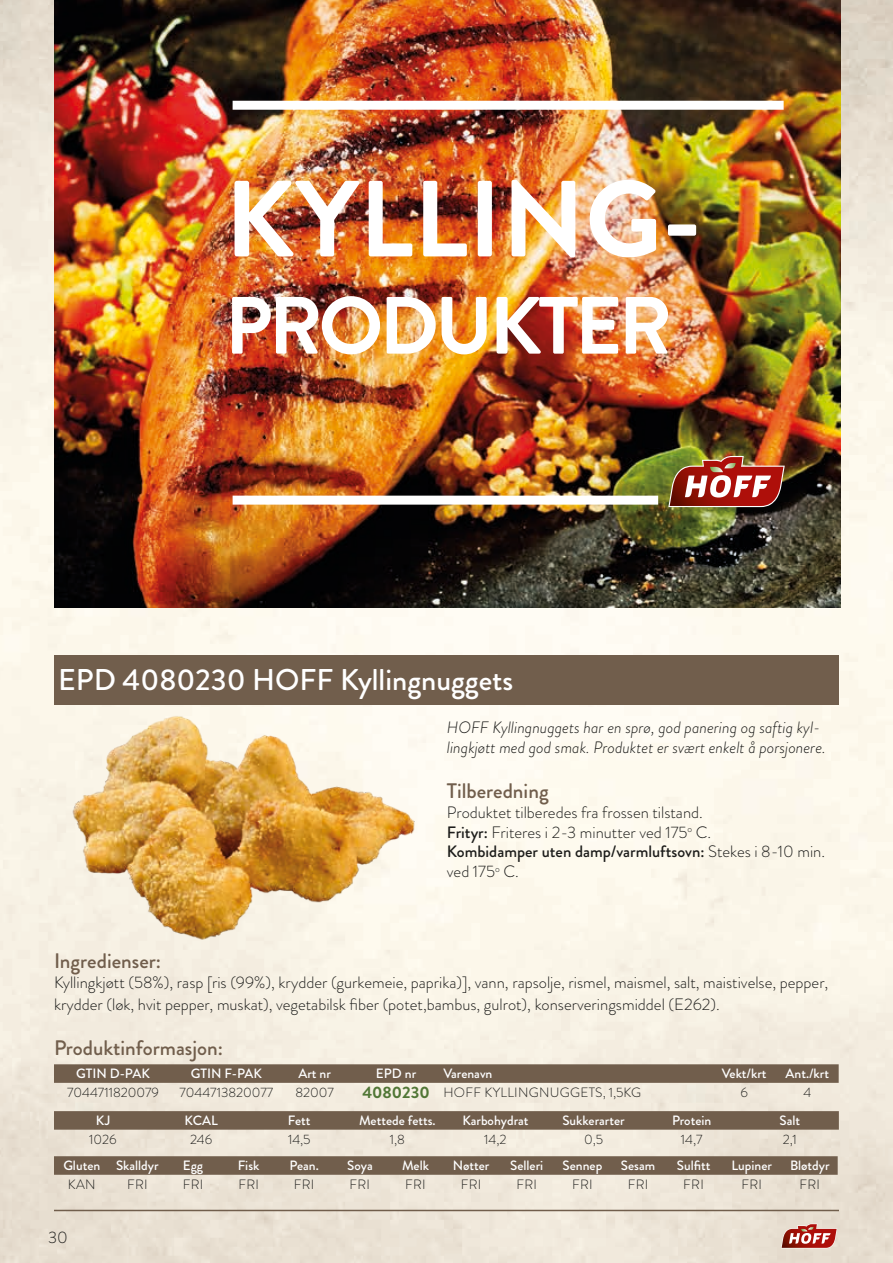
<style>
.page{position:relative;width:893px;height:1263px;background:#fff}
.page>*{position:absolute;margin:0;border:0;box-sizing:border-box;transform-origin:0 0}
.t1{font:700 108px "Brandon Grotesque";color:#fff}
.t2{font:700 81px "Brandon Grotesque";letter-spacing:-.05em;color:#fff}
.t3{font:500 30px "Brandon Grotesque";color:#fff}
.t4{font:500 21px "Brandon Grotesque";color:#715e4c}
.t5{font:300 16.5px/19.8px "Brandon Grotesque";color:#1d1d1b}
.t6{font:italic 300 16.5px/19.8px "Brandon Grotesque";color:#1d1d1b}
.t7{font:500 13.5px "Brandon Grotesque";color:#fff}
.t8{font:300 13.5px "Brandon Grotesque";letter-spacing:.02em;color:#1d1d1b}
.t9{font:300 13.5px "Brandon Grotesque";color:#1d1d1b}
.s1{font-weight:500}
.s2{font-weight:700;font-size:16.5px;color:#517736}
</style>
<div class="page">
<img style="left:0;top:0;width:893px;height:1263px">
<svg style="left:781px;top:1224px;width:56px;height:24px"></svg>
<hr style="left:54px;top:1210px;width:785px;height:1px;background:#715e4c">
<div style="left:54px;top:655px;width:785px;height:49px;background:#715e4c"></div>
<img style="left:54px;top:704px;width:372px;height:243px">
<svg style="left:54px;top:1064px;width:785px;height:19px;background:#74614f"></svg>
<svg style="left:54px;top:1111px;width:785px;height:19px;background:#74614f"></svg>
<svg style="left:54px;top:1156px;width:784px;height:19px;background:#74614f"></svg>
<img style="left:54px;top:0;width:786px;height:608px">
<img style="left:668px;top:456px;width:117px;height:51px">
<div style="left:233px;top:101px;width:551px;height:9px;background:#fff"></div>
<div style="left:233px;top:496px;width:425px;height:9px;background:#fff"></div>
<h1 class="t1" style="left:225px;top:144px;width:479px">KYLLING-</h1>
<h2 class="t2" style="left:225px;top:269px;width:449px">PRODUKTER</h2>
<h3 class="t3" style="left:58px;top:659px;width:457px">EPD 4080230 HOFF Kyllingnuggets</h3>
<p class="t6" style="left:447px;top:718px;width:380px">HOFF Kyllingnuggets har en sprø, god panering og saftig kyl&shy;lingkjøtt med god smak. Produktet er svært enkelt å porsjonere.</p>
<p class="t4" style="left:447px;top:776px;width:103px">Tilberedning</p>
<p class="t5" style="left:447px;top:802px;width:380px">Produktet tilberedes fra frossen tilstand.<br><span class="s1">Frityr:</span> Friteres i 2-3 minutter ved 175<sup>o</sup> C.<br><span class="s1">Kombidamper uten damp/varmluftsovn:</span> Stekes i 8-10 min. ved 175<sup>o</sup> C.</p>
<p class="t4" style="left:54px;top:946px;width:109px">Ingredienser:</p>
<p class="t5" style="left:54px;top:971px;width:776px;line-height:21.6px">Kyllingkjøtt (58%), rasp [ris (99%), krydder (gurkemeie, paprika)], vann, rapsolje, rismel, maismel, salt, maistivelse, pepper, krydder (løk, hvit pepper, muskat), vegetabilsk fiber (potet,bambus, gulrot), konserveringsmiddel (E262).</p>
<p class="t4" style="left:54px;top:1033px;width:171px">Produktinformasjon:</p>
<p class="t7" style="left:76px;top:1064px;width:75px">GTIN D-PAK</p>
<p class="t7" style="left:191px;top:1064px;width:73px">GTIN F-PAK</p>
<p class="t7" style="left:298px;top:1064px;width:34px">Art nr</p>
<p class="t7" style="left:376px;top:1064px;width:42px">EPD nr</p>
<p class="t7" style="left:443px;top:1064px;width:51px">Varenavn</p>
<p class="t7" style="left:722px;top:1064px;width:46px">Vekt/krt</p>
<p class="t7" style="left:786px;top:1064px;width:45px">Ant./krt</p>
<p class="t9" style="left:67px;top:1083px;width:93px">7044711820079</p>
<p class="t9" style="left:180px;top:1083px;width:95px">7044713820077</p>
<p class="t8" style="left:295px;top:1083px;width:40px">82007</p>
<p class="t8" style="left:362px;top:1083px;width:280px"><span class="s2">4080230</span> HOFF KYLLINGNUGGETS, 1,5KG</p>
<p class="t8" style="left:740px;top:1083px;width:9px">6</p>
<p class="t8" style="left:803px;top:1083px;width:9px">4</p>
<p class="t7" style="left:96px;top:1111px;width:16px">KJ</p>
<p class="t7" style="left:185px;top:1111px;width:35px">KCAL</p>
<p class="t7" style="left:288px;top:1111px;width:24px">Fett</p>
<p class="t7" style="left:359px;top:1111px;width:78px">Mettede fetts.</p>
<p class="t7" style="left:462px;top:1111px;width:68px">Karbohydrat</p>
<p class="t7" style="left:562px;top:1111px;width:64px">Sukkerarter</p>
<p class="t7" style="left:672px;top:1111px;width:41px">Protein</p>
<p class="t7" style="left:779px;top:1111px;width:22px">Salt</p>
<p class="t8" style="left:89px;top:1130px;width:29px">1026</p>
<p class="t8" style="left:190px;top:1130px;width:24px">246</p>
<p class="t8" style="left:288px;top:1130px;width:24px">14,5</p>
<p class="t8" style="left:390px;top:1130px;width:16px">1,8</p>
<p class="t8" style="left:484px;top:1130px;width:24px">14,2</p>
<p class="t8" style="left:584px;top:1130px;width:20px">0,5</p>
<p class="t8" style="left:681px;top:1130px;width:23px">14,7</p>
<p class="t8" style="left:783px;top:1130px;width:16px">2,1</p>
<p class="t7" style="left:63px;top:1156px;width:97px">Gluten Skalldyr</p>
<p class="t7" style="left:183px;top:1156px;width:22px">Egg</p>
<p class="t7" style="left:238px;top:1156px;width:23px">Fisk</p>
<p class="t7" style="left:290px;top:1156px;width:31px">Pean.</p>
<p class="t7" style="left:347px;top:1156px;width:27px">Soya</p>
<p class="t7" style="left:402px;top:1156px;width:29px">Melk</p>
<p class="t7" style="left:453px;top:1156px;width:38px">Nøtter</p>
<p class="t7" style="left:510px;top:1156px;width:35px">Selleri</p>
<p class="t7" style="left:562px;top:1156px;width:41px">Sennep</p>
<p class="t7" style="left:621px;top:1156px;width:36px">Sesam</p>
<p class="t7" style="left:677px;top:1156px;width:35px">Sulfitt</p>
<p class="t7" style="left:731px;top:1156px;width:42px">Lupiner</p>
<p class="t7" style="left:790px;top:1156px;width:41px">Bløtdyr</p>
<p class="t8" style="left:68px;top:1175px;width:29px">KAN</p>
<p class="t8" style="left:127px;top:1175px;width:22px">FRI</p>
<p class="t8" style="left:183px;top:1175px;width:22px">FRI</p>
<p class="t8" style="left:238px;top:1175px;width:22px">FRI</p>
<p class="t8" style="left:294px;top:1175px;width:22px">FRI</p>
<p class="t8" style="left:350px;top:1175px;width:22px">FRI</p>
<p class="t8" style="left:405px;top:1175px;width:22px">FRI</p>
<p class="t8" style="left:461px;top:1175px;width:22px">FRI</p>
<p class="t8" style="left:516px;top:1175px;width:22px">FRI</p>
<p class="t8" style="left:572px;top:1175px;width:22px">FRI</p>
<p class="t8" style="left:628px;top:1175px;width:22px">FRI</p>
<p class="t8" style="left:683px;top:1175px;width:22px">FRI</p>
<p class="t8" style="left:741px;top:1175px;width:22px">FRI</p>
<p class="t8" style="left:799px;top:1175px;width:22px">FRI</p>
<p class="t5" style="left:48px;top:1228px;width:21px">30</p>
</div>
